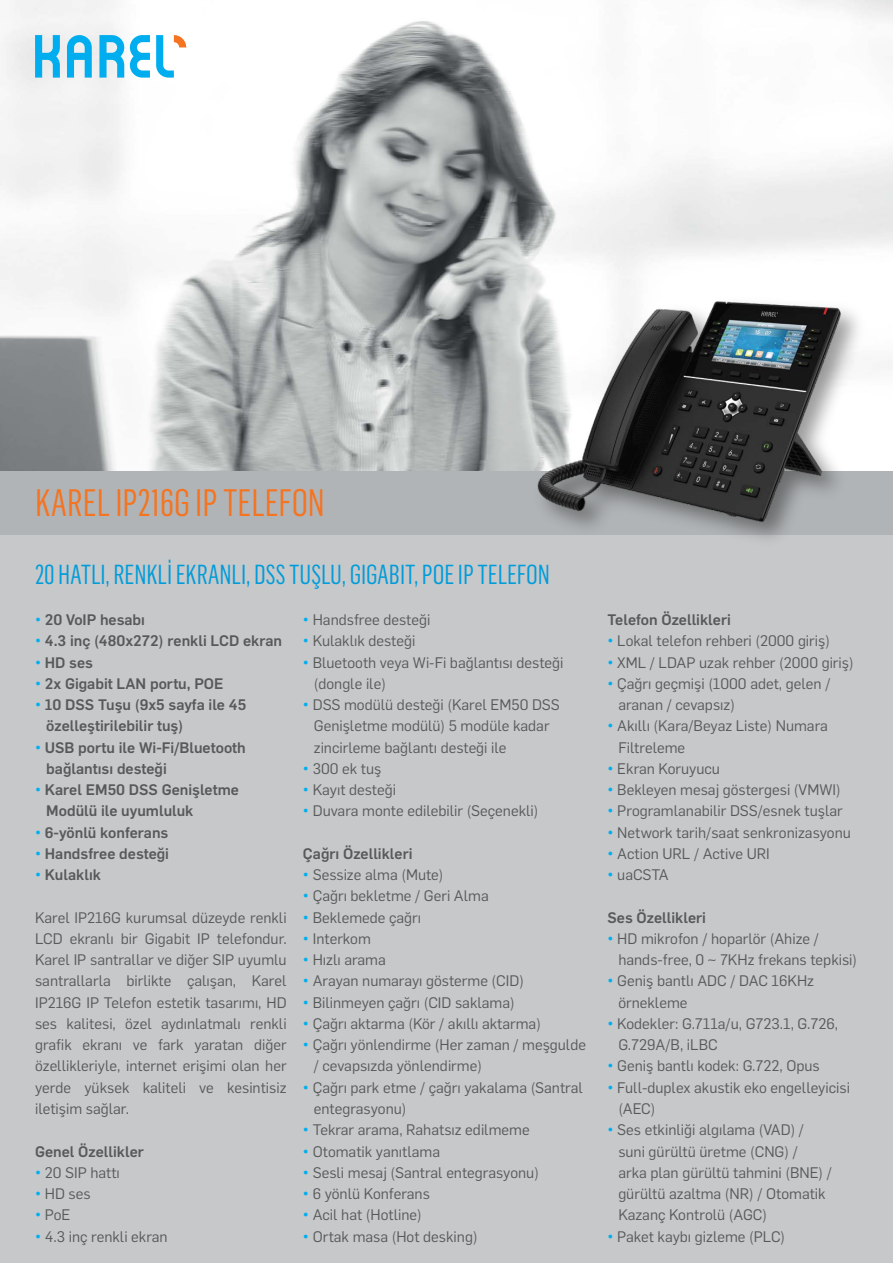
<style>
.page{position:relative;width:893px;height:1263px;background:#fff}
.page>*{position:absolute;margin:0;border:0;box-sizing:border-box;transform-origin:0 0}
.t1{font:37.5px "Flama Condensed";color:#f47421}
.t2{font:27px "Flama Condensed";letter-spacing:-.005em;color:#009cd9}
.t3{font:15px/21.3px "Flama";color:#58595b}
.t4{font:500 15px/21.3px "Flama";color:#58595b}
.s1{font-weight:500;color:#00aeef}
.s2{color:#00aeef}
</style>
<div class="page">
<div style="left:0;top:416px;width:893px;height:847px;background:#c7c8ca"></div>
<img style="left:0;top:0;width:893px;height:471px">
<div style="left:0;top:471px;width:893px;height:63px;background:#b1b4b6"></div>
<svg style="left:99px;top:35px;width:25px;height:43px"></svg>
<svg style="left:67px;top:35px;width:25px;height:43px"></svg>
<svg style="left:35px;top:35px;width:25px;height:43px"></svg>
<svg style="left:130px;top:35px;width:20px;height:43px"></svg>
<svg style="left:156px;top:35px;width:30px;height:43px"></svg>
<img style="left:516px;top:233px;width:366px;height:306px">
<h1 class="t1" style="left:35px;top:479px;width:291px">KAREL IP216G IP TELEFON</h1>
<h2 class="t2" style="left:35px;top:558px;width:516px">20 HATLI, RENKLİ EKRANLI, DSS TUŞLU, GIGABIT, POE IP TELEFON</h2>
<p class="t3" style="left:303px;top:608px;width:129px"><span class="s1">•</span> Handsfree desteği</p>
<p class="t3" style="left:303px;top:629px;width:114px"><span class="s1">•</span> Kulaklık desteği</p>
<p class="t3" style="left:314px;top:651px;width:251px;text-indent:-11px"><span class="s1">•</span> Bluetooth veya Wi-Fi bağlantısı desteği (dongle ile)</p>
<p class="t3" style="left:314px;top:693px;width:247px;text-indent:-11px"><span class="s1">•</span> DSS modülü desteği (Karel EM50 DSS<br>Genişletme modülü) 5 modüle kadar zincirleme bağlantı desteği ile</p>
<p class="t3" style="left:303px;top:757px;width:80px"><span class="s1">•</span> 300 ek tuş</p>
<p class="t3" style="left:303px;top:778px;width:95px"><span class="s1">•</span> Kayıt desteği</p>
<p class="t3" style="left:303px;top:799px;width:237px"><span class="s1">•</span> Duvara monte edilebilir (Seçenekli)</p>
<p class="t4" style="left:303px;top:842px;width:111px">Çağrı Özellikleri</p>
<p class="t3" style="left:303px;top:863px;width:142px"><span class="s1">•</span> Sessize alma (Mute)</p>
<p class="t3" style="left:303px;top:884px;width:187px"><span class="s1">•</span> Çağrı bekletme / Geri Alma</p>
<p class="t3" style="left:303px;top:906px;width:120px"><span class="s1">•</span> Beklemede çağrı</p>
<p class="t3" style="left:303px;top:927px;width:69px"><span class="s1">•</span> Interkom</p>
<p class="t3" style="left:303px;top:948px;width:84px"><span class="s1">•</span> Hızlı arama</p>
<p class="t3" style="left:303px;top:969px;width:222px"><span class="s1">•</span> Arayan numarayı gösterme (CID)</p>
<p class="t3" style="left:303px;top:991px;width:213px"><span class="s1">•</span> Bilinmeyen çağrı (CID saklama)</p>
<p class="t3" style="left:303px;top:1012px;width:239px"><span class="s1">•</span> Çağrı aktarma (Kör / akıllı aktarma)</p>
<p class="t3" style="left:314px;top:1033px;width:274px;text-indent:-11px"><span class="s1">•</span> Çağrı yönlendirme (Her zaman / meşgulde / cevapsızda yönlendirme)</p>
<p class="t3" style="left:314px;top:1076px;width:270px;text-indent:-11px"><span class="s1">•</span> Çağrı park etme / çağrı yakalama (Santral entegrasyonu)</p>
<p class="t3" style="left:303px;top:1118px;width:228px"><span class="s1">•</span> Tekrar arama, Rahatsız edilmeme</p>
<p class="t3" style="left:303px;top:1139px;width:139px"><span class="s1">•</span> Otomatik yanıtlama</p>
<p class="t3" style="left:303px;top:1161px;width:237px"><span class="s1">•</span> Sesli mesaj (Santral entegrasyonu)</p>
<p class="t3" style="left:303px;top:1182px;width:128px"><span class="s1">•</span> 6 yönlü Konferans</p>
<p class="t3" style="left:303px;top:1203px;width:120px"><span class="s1">•</span> Acil hat (Hotline)</p>
<p class="t3" style="left:303px;top:1224px;width:176px"><span class="s1">•</span> Ortak masa (Hot desking)</p>
<p class="t4" style="left:35px;top:608px;width:111px"><span class="s2">•</span> 20 VoIP hesabı</p>
<p class="t4" style="left:35px;top:629px;width:249px"><span class="s2">•</span> 4.3 inç (480x272) renkli LCD ekran</p>
<p class="t4" style="left:35px;top:650px;width:60px"><span class="s2">•</span> HD ses</p>
<p class="t4" style="left:35px;top:672px;width:190px"><span class="s2">•</span> 2x Gigabit LAN portu, POE</p>
<p class="t4" style="left:46px;top:693px;width:201px;text-indent:-11px"><span class="s2">•</span> 10 DSS Tuşu (9x5 sayfa ile 45 özelleştirilebilir tuş)</p>
<p class="t4" style="left:46px;top:735px;width:201px;text-indent:-11px"><span class="s2">•</span> USB portu ile Wi-Fi/Bluetooth bağlantısı desteği</p>
<p class="t4" style="left:46px;top:778px;width:194px;text-indent:-11px"><span class="s2">•</span> Karel EM50 DSS Genişletme<br>Modülü ile uyumluluk</p>
<p class="t4" style="left:35px;top:820px;width:135px"><span class="s2">•</span> 6-yönlü konferans</p>
<p class="t4" style="left:35px;top:842px;width:136px"><span class="s2">•</span> Handsfree desteği</p>
<p class="t4" style="left:35px;top:863px;width:67px"><span class="s2">•</span> Kulaklık</p>
<p class="t3" style="left:35px;top:906px;width:253px;text-align:justify">Karel IP216G kurumsal düzeyde renkli LCD ekranlı bir Gigabit IP telefondur.<br>Karel IP santrallar ve diğer SIP uyumlu santrallarla birlikte çalışan, Karel IP216G IP Telefon estetik tasarımı, HD ses kalitesi, özel aydınlatmalı renkli grafik ekranı ve fark yaratan diğer özellikleriyle, internet erişimi olan her yerde yüksek kaliteli ve kesintisiz iletişim sağlar.</p>
<p class="t4" style="left:35px;top:1139px;width:110px">Genel Özellikler</p>
<p class="t3" style="left:35px;top:1161px;width:86px"><span class="s1">•</span> 20 SIP hattı</p>
<p class="t3" style="left:35px;top:1182px;width:57px"><span class="s1">•</span> HD ses</p>
<p class="t3" style="left:35px;top:1203px;width:37px"><span class="s1">•</span> PoE</p>
<p class="t3" style="left:35px;top:1224px;width:134px"><span class="s1">•</span> 4.3 inç renkli ekran</p>
<p class="t4" style="left:607px;top:608px;width:125px">Telefon Özellikleri</p>
<p class="t3" style="left:607px;top:629px;width:224px"><span class="s1">•</span> Lokal telefon rehberi (2000 giriş)</p>
<p class="t3" style="left:607px;top:651px;width:248px"><span class="s1">•</span> XML / LDAP uzak rehber (2000 giriş)</p>
<p class="t3" style="left:618px;top:672px;width:214px;text-indent:-11px"><span class="s1">•</span> Çağrı geçmişi (1000 adet, gelen / aranan / cevapsız)</p>
<p class="t3" style="left:618px;top:714px;width:211px;text-indent:-11px"><span class="s1">•</span> Akıllı (Kara/Beyaz Liste) Numara<br>Filtreleme</p>
<p class="t3" style="left:607px;top:757px;width:114px"><span class="s1">•</span> Ekran Koruyucu</p>
<p class="t3" style="left:607px;top:778px;width:235px"><span class="s1">•</span> Bekleyen mesaj göstergesi (VMWI)</p>
<p class="t3" style="left:607px;top:799px;width:237px"><span class="s1">•</span> Programlanabilir DSS/esnek tuşlar</p>
<p class="t3" style="left:607px;top:821px;width:245px"><span class="s1">•</span> Network tarih/saat senkronizasyonu</p>
<p class="t3" style="left:607px;top:842px;width:164px"><span class="s1">•</span> Action URL / Active URI</p>
<p class="t3" style="left:607px;top:863px;width:63px"><span class="s1">•</span> uaCSTA</p>
<p class="t4" style="left:607px;top:905px;width:100px">Ses Özellikleri</p>
<p class="t3" style="left:618px;top:927px;width:240px;text-indent:-11px"><span class="s1">•</span> HD mikrofon / hoparlör (Ahize / hands-free, 0 ~ 7KHz frekans tepkisi)</p>
<p class="t3" style="left:618px;top:969px;width:197px;text-indent:-11px"><span class="s1">•</span> Geniş bantlı ADC / DAC 16KHz örnekleme</p>
<p class="t3" style="left:618px;top:1012px;width:221px;text-indent:-11px"><span class="s1">•</span> Kodekler: G.711a/u, G723.1, G.726,<br>G.729A/B, iLBC</p>
<p class="t3" style="left:607px;top:1054px;width:214px"><span class="s1">•</span> Geniş bantlı kodek: G.722, Opus</p>
<p class="t3" style="left:618px;top:1076px;width:233px;text-indent:-11px"><span class="s1">•</span> Full-duplex akustik eko engelleyicisi (AEC)</p>
<p class="t3" style="left:618px;top:1118px;width:215px;text-indent:-11px"><span class="s1">•</span> Ses etkinliği algılama (VAD) / suni gürültü üretme (CNG) /<br>arka plan gürültü tahmini (BNE) / gürültü azaltma (NR) / Otomatik<br>Kazanç Kontrolü (AGC)</p>
<p class="t3" style="left:607px;top:1224px;width:179px"><span class="s1">•</span> Paket kaybı gizleme (PLC)</p>
</div>
